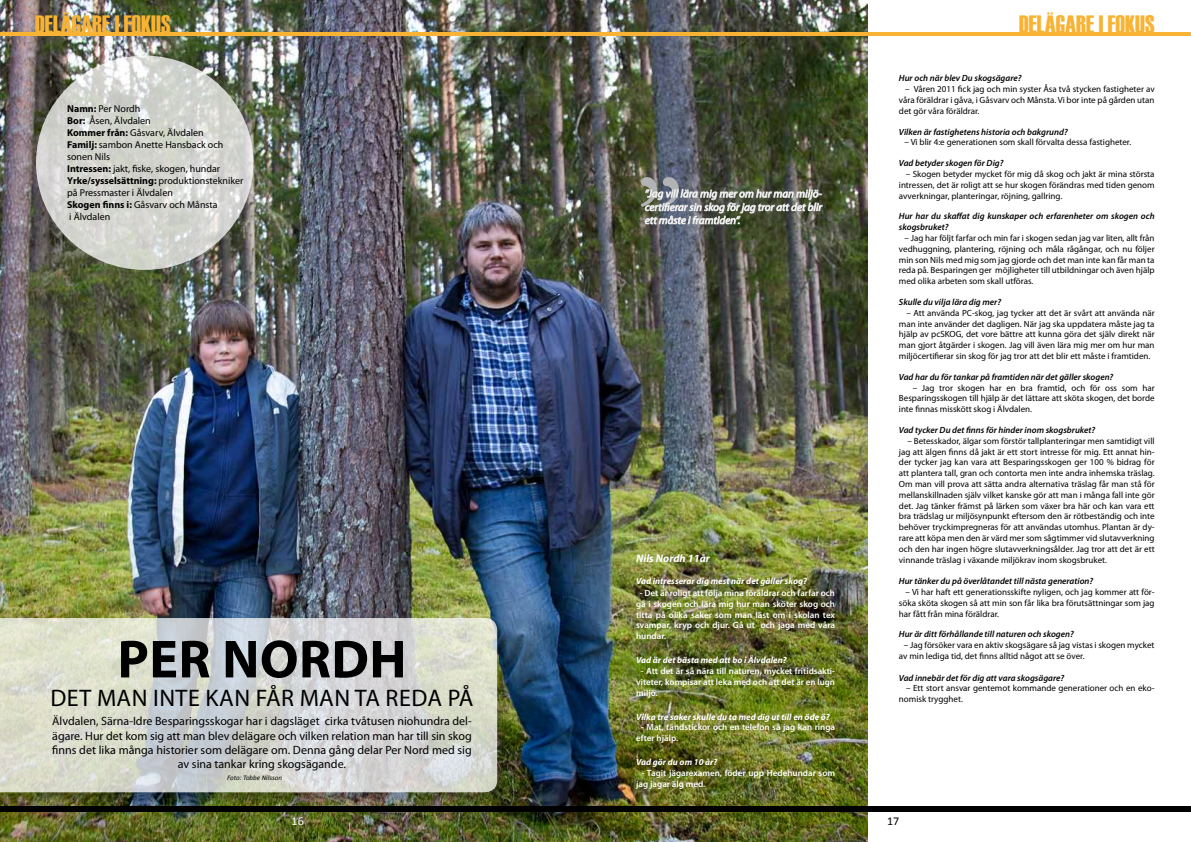
<style>
.page{position:relative;width:1191px;height:842px;background:#fff}
.page>*{position:absolute;margin:0;border:0;box-sizing:border-box;transform-origin:0 0}
.t1{font:128.6px "Adobe Garamond Pro";color:#b1b3b4}
.t2{font:700 54px "Myriad Pro";letter-spacing:.005em;color:#000}
.t3{font:25px "Haettenschweiler";color:#f8b334}
.t4{font:24px "Myriad Pro";letter-spacing:.13em;color:#000}
.t5{font:12px/14.4px "Myriad Pro";color:#000;text-align:center}
.t6{font:12px "Calibri";color:#fff}
.t7{font:12px "Calibri";color:#000}
.t8{font:italic 11px/13.2px "Myriad Pro";color:#fff;text-align:justify}
.t9{font:italic 700 11px "Myriad Pro";color:#fff}
.t10{font:10px/12px "Myriad Pro";color:#000}
.t11{font:9px/10.8px "Myriad Pro";color:#000;text-align:justify}
.t12{font:italic 600 9px/10.8px "Myriad Pro";color:#000}
.t13{font:600 9px/10.8px "Myriad Pro";color:#fff;text-align:justify}
.t14{font:italic 700 9px "Myriad Pro";color:#fff}
.t15{font:italic 7px "Calibri";color:#000}
.s1{font-weight:700}
</style>
<div class="page">
<img style="left:0;top:0;width:867px;height:842px">
<hr style="left:0;top:33px;width:1191px;height:3px;background:#f8b334">
<svg style="left:645px;top:189px;width:178px;height:35px"></svg>
<div style="left:0;top:619px;width:509px;height:186px;background:#000;opacity:.3"></div>
<svg style="left:0;top:618px;width:497px;height:174px"></svg>
<svg style="left:36px;top:56px;width:217px;height:214px;fill:#d3d5cf"></svg>
<div style="left:0;top:806px;width:1191px;height:5px;background:#000"></div>
<h3 class="t3" style="left:35px;top:10px;width:137px">DELÄGARE I FOKUS</h3>
<p class="t10" style="left:67px;top:103px;width:178px"><span class="s1">Namn:</span> Per Nordh<br><span class="s1">Bor:</span> Åsen, Älvdalen<br><span class="s1">Kommer från:</span> Gåsvarv, Älvdalen<br><span class="s1">Familj:</span> sambon Anette Hansback och sonen Nils<br><span class="s1">Intressen:</span> jakt, fiske, skogen, hundar<br><span class="s1">Yrke/sysselsättning:</span> produktionstekniker på Pressmaster i Älvdalen<br><span class="s1">Skogen finns i:</span> Gåsvarv och Månsta<br>i Älvdalen</p>
<h2 class="t2" style="left:117px;top:624px;width:290px">PER NORDH</h2>
<h3 class="t4" style="left:50px;top:683px;width:64px">det man</h3>
<h3 class="t4" style="left:153px;top:683px;width:67px">inte kan</h3>
<h3 class="t4" style="left:256px;top:683px;width:61px">får man</h3>
<h3 class="t4" style="left:355px;top:683px;width:106px">ta reda på</h3>
<p class="t5" style="left:52px;top:714px;width:421px">Älvdalen, Särna-Idre Besparingsskogar har i dagsläget cirka tvåtusen niohundra del&shy;ägare. Hur det kom sig att man blev delägare och vilken relation man har till sin skog finns det lika många historier som delägare om. Denna gång delar Per Nord med sig av sina tankar kring skogsägande.</p>
<p class="t15" style="left:227px;top:773px;width:56px">Foto: Tobbe Nilsson</p>
<h1 class="t1" style="left:634px;top:149px;width:53px">”</h1>
<p class="t8" style="left:645px;top:187px;width:178px">”Jag vill lära mig mer om hur man miljö&shy;certifierar sin skog för jag tror att det blir ett måste i framtiden”.</p>
<p class="t9" style="left:636px;top:551px;width:75px">Nils Nordh 11år</p>
<p class="t14" style="left:636px;top:575px;width:173px">Vad intresserar dig mest när det gäller skog?</p>
<p class="t13" style="left:636px;top:587px;width:200px;text-indent:4px">- Det är roligt att följa mina föräldrar och farfar och gå i skogen och lära mig hur man sköter skog och titta på olika saker som man läst om i skolan tex svampar, kryp och djur. Gå ut och jaga med våra hundar.</p>
<p class="t14" style="left:636px;top:654px;width:152px">Vad är det bästa med att bo i Älvdalen?</p>
<p class="t13" style="left:636px;top:665px;width:200px;text-indent:5px">- Att det är så nära till naturen, mycket fritidsakti&shy;viteter, kompisar att leka med och att det är en lugn miljö.</p>
<p class="t14" style="left:636px;top:711px;width:195px">Vilka tre saker skulle du ta med dig ut till en öde ö?</p>
<p class="t13" style="left:636px;top:722px;width:200px;text-indent:5px">- Mat, tändstickor och en telefon så jag kan ringa efter hjälp.</p>
<p class="t14" style="left:636px;top:756px;width:83px">Vad gör du om 10 år?</p>
<p class="t13" style="left:636px;top:767px;width:200px;text-indent:6px">- Tagit jägarexamen, föder upp Hedehundar som jag jagar älg med.</p>
<h3 class="t3" style="left:1019px;top:10px;width:137px">DELÄGARE I FOKUS</h3>
<p class="t12" style="left:899px;top:73px;width:124px">Hur och när blev Du skogsägare?</p>
<p class="t11" style="left:899px;top:84px;width:257px;text-indent:6px">– Våren 2011 fick jag och min syster Åsa två stycken fastigheter av våra föräldrar i gåva, i Gåsvarv och Månsta. Vi bor inte på gården utan det gör våra föräldrar.</p>
<p class="t12" style="left:899px;top:126px;width:170px">Vilken är fastighetens historia och bakgrund?</p>
<p class="t11" style="left:904px;top:137px;width:228px">– Vi blir 4:e generationen som skall förvalta dessa fastigheter.</p>
<p class="t12" style="left:899px;top:158px;width:106px">Vad betyder skogen för Dig?</p>
<p class="t11" style="left:899px;top:168px;width:257px;text-indent:7px">– Skogen betyder mycket för mig då skog och jakt är mina största intressen, det är roligt att se hur skogen förändras med tiden genom avverkningar, planteringar, röjning, gallring.</p>
<p class="t12" style="left:899px;top:211px;width:257px">Hur har du skaffat dig kunskaper och erfarenheter om skogen och skogsbruket?</p>
<p class="t11" style="left:899px;top:232px;width:257px;text-indent:5px">– Jag har följt farfar och min far i skogen sedan jag var liten, allt från vedhuggning, plantering, röjning och måla rågångar, och nu följer min son Nils med mig som jag gjorde och det man inte kan får man ta reda på. Besparingen ger möjligheter till utbildningar och även hjälp med olika arbeten som skall utföras.</p>
<p class="t12" style="left:899px;top:296px;width:104px">Skulle du vilja lära dig mer?</p>
<p class="t11" style="left:899px;top:307px;width:257px;text-indent:8px">– Att använda PC-skog, jag tycker att det är svårt att använda när man inte använder det dagligen. När jag ska uppdatera måste jag ta hjälp av pcSKOG, det vore bättre att kunna göra det själv direkt när man gjort åtgärder i skogen. Jag vill även lära mig mer om hur man miljöcertifierar sin skog för jag tror att det blir ett måste i framtiden.</p>
<p class="t12" style="left:899px;top:371px;width:216px">Vad har du för tankar på framtiden när det gäller skogen?</p>
<p class="t11" style="left:899px;top:382px;width:257px;text-indent:14px">– Jag tror skogen har en bra framtid, och för oss som har Besparingsskogen till hjälp är det lättare att sköta skogen, det borde inte finnas misskött skog i Älvdalen.</p>
<p class="t12" style="left:899px;top:424px;width:198px">Vad tycker Du det finns för hinder inom skogsbruket?</p>
<p class="t11" style="left:899px;top:435px;width:257px;text-indent:9px">– Betesskador, älgar som förstör tallplanteringar men samtidigt vill jag att älgen finns då jakt är ett stort intresse för mig. Ett annat hin&shy;der tycker jag kan vara att Besparingsskogen ger 100 % bidrag för att plantera tall, gran och contorta men inte andra inhemska träslag.<br>Om man vill prova att sätta andra alternativa träslag får man stå för mellanskillnaden själv vilket kanske gör att man i många fall inte gör det. Jag tänker främst på lärken som växer bra här och kan vara ett bra trädslag ur miljösynpunkt eftersom den är rötbeständig och inte behöver tryckimpregneras för att användas utomhus. Plantan är dy&shy;rare att köpa men den är värd mer som sågtimmer vid slutavverkning och den har ingen högre slutavverkningsålder. Jag tror att det är ett vinnande träslag i växande miljökrav inom skogsbruket.</p>
<p class="t12" style="left:899px;top:576px;width:196px">Hur tänker du på överlåtandet till nästa generation?</p>
<p class="t11" style="left:899px;top:586px;width:257px;text-indent:7px">– Vi har haft ett generationsskifte nyligen, och jag kommer att för&shy;söka sköta skogen så att min son får lika bra förutsättningar som jag har fått från mina föräldrar.</p>
<p class="t12" style="left:899px;top:629px;width:176px">Hur är ditt förhållande till naturen och skogen?</p>
<p class="t11" style="left:899px;top:640px;width:257px;text-indent:5px">– Jag försöker vara en aktiv skogsägare så jag vistas i skogen mycket av min lediga tid, det finns alltid något att se över.</p>
<p class="t12" style="left:899px;top:672px;width:167px">Vad innebär det för dig att vara skogsägare?</p>
<p class="t11" style="left:899px;top:683px;width:257px;text-indent:7px">– Ett stort ansvar gentemot kommande generationer och en eko&shy;nomisk trygghet.</p>
<h3 class="t6" style="left:292px;top:814px;width:14px">16</h3>
<h3 class="t7" style="left:887px;top:814px;width:14px">17</h3>
</div>
